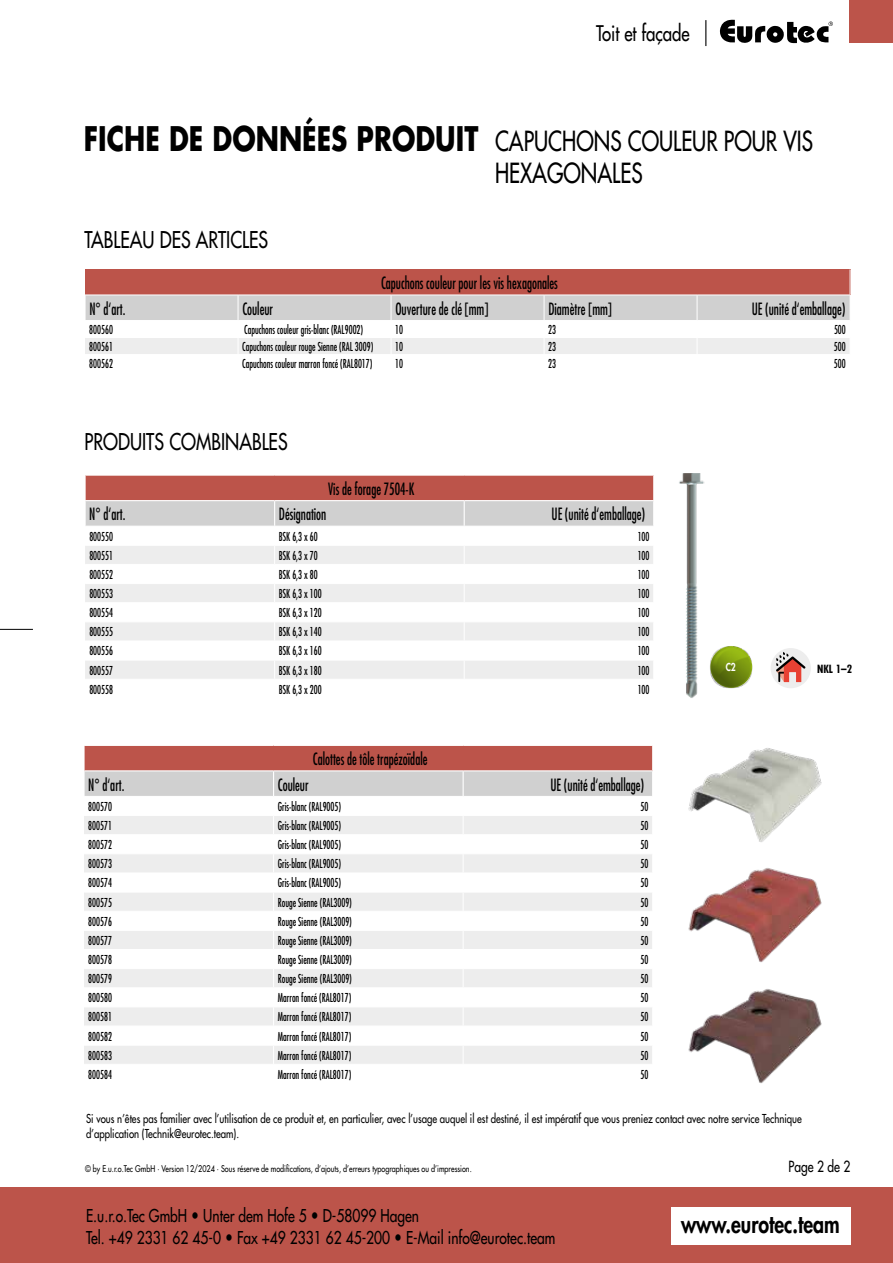
<style>
.page{position:relative;width:893px;height:1263px;background:#fff}
.page>*{position:absolute;margin:0;border:0;box-sizing:border-box;transform-origin:0 0}
.t1{font:500 27px/32.4px "Futura Std";color:#000;scale:.78 1}
.t2{font:800 24.3px "Futura Std";color:#000;scale:.8 1}
.t3{font:500 22.5px "Futura Std";color:#000;scale:.8 1}
.t4{font:500 21px "Futura Std";color:#000;scale:.8 1}
.t5{font:500 17.25px/22.5px "Futura Std";color:#000;scale:.8 1}
.t6{font:condensed 16.5px "Futura Std";color:#000;scale:.8 1}
.t7{font:500 15px "Futura Std";color:#000;scale:.8 1}
.t8{font:condensed 12px "Futura Std";color:#000;scale:.8 1}
.t9{font:500 12px/14.4px "Futura Std";color:#000;scale:.8 1}
.t10{font:700 condensed 10.95px "Futura Std";color:#000}
.t11{font:800 10.65px "Futura Std";color:#fff;scale:.8 1}
.t12{font:500 9px "Futura Std";color:#000;scale:.8 1}
.s1{font-weight:700;font-size:33px}
.s2{font-weight:800}
</style>
<div class="page">
<div style="left:0;top:1187px;width:893px;height:76px;background:#bc544a"></div>
<div style="left:671px;top:1208px;width:179px;height:37px;background:#fff"></div>
<svg style="left:720px;top:20px;width:113px;height:24px"></svg>
<svg style="left:705px;top:20px;width:1px;height:26px"></svg>
<div style="left:849px;top:0;width:44px;height:43px;background:#bc544a"></div>
<hr style="left:0;top:629px;width:33px;height:1px;background:#000">
<svg style="left:85px;top:269px;width:766px;height:85px"></svg>
<svg style="left:85px;top:476px;width:569px;height:203px"></svg>
<img style="left:679px;top:473px;width:26px;height:225px">
<img style="left:710px;top:646px;width:42px;height:42px">
<div style="left:771px;top:648px;width:40px;height:40px;background:#ededed;border-radius:50%"></div>
<svg style="left:776px;top:652px;width:29px;height:30px"></svg>
<svg style="left:84px;top:746px;width:569px;height:318px"></svg>
<img style="left:688px;top:748px;width:134px;height:94px">
<img style="left:688px;top:868px;width:134px;height:95px">
<img style="left:688px;top:989px;width:134px;height:95px">
<h3 class="t4" style="left:596px;top:20px;width:118px">Toit et façade</h3>
<h1 class="t1" style="left:495px;top:125px;width:409px;text-indent:-411px"><span class="s1">FICHE DE DONNÉES PRODUIT</span> CAPUCHONS COULEUR POUR VIS<br>HEXAGONALES</h1>
<h3 class="t3" style="left:84px;top:226px;width:231px">TABLEAU DES ARTICLES</h3>
<h3 class="t6" style="left:381px;top:273px;width:223px">Capuchons couleur pour les vis hexagonales</h3>
<h3 class="t6" style="left:89px;top:299px;width:47px">N° d‘art.</h3>
<h3 class="t6" style="left:242px;top:299px;width:40px">Couleur</h3>
<h3 class="t6" style="left:395px;top:299px;width:118px">Ouverture de clé [mm]</h3>
<h3 class="t6" style="left:548px;top:299px;width:81px">Diamètre [mm]</h3>
<h3 class="t6" style="left:752px;top:299px;width:119px">UE (unité d‘emballage)</h3>
<p class="t8" style="left:89px;top:322px;width:31px">800560</p>
<p class="t8" style="left:244px;top:322px;width:150px">Capuchons couleur gris-blanc (RAL9002)</p>
<p class="t8" style="left:395px;top:322px;width:11px">10</p>
<p class="t8" style="left:548px;top:322px;width:11px">23</p>
<p class="t8" style="left:834px;top:322px;width:16px">500</p>
<p class="t8" style="left:89px;top:339px;width:31px">800561</p>
<p class="t8" style="left:242px;top:339px;width:165px">Capuchons couleur rouge Sienne (RAL 3009)</p>
<p class="t8" style="left:395px;top:339px;width:11px">10</p>
<p class="t8" style="left:548px;top:339px;width:11px">23</p>
<p class="t8" style="left:834px;top:339px;width:16px">500</p>
<p class="t8" style="left:89px;top:356px;width:31px">800562</p>
<p class="t8" style="left:242px;top:356px;width:164px">Capuchons couleur marron foncé (RAL8017)</p>
<p class="t8" style="left:395px;top:356px;width:11px">10</p>
<p class="t8" style="left:548px;top:356px;width:11px">23</p>
<p class="t8" style="left:834px;top:356px;width:16px">500</p>
<h3 class="t3" style="left:85px;top:428px;width:255px">PRODUITS COMBINABLES</h3>
<h3 class="t6" style="left:328px;top:479px;width:109px">Vis de forage 7504-K</h3>
<h3 class="t6" style="left:89px;top:504px;width:47px">N° d‘art.</h3>
<h3 class="t6" style="left:279px;top:504px;width:61px">Désignation</h3>
<h3 class="t6" style="left:551px;top:504px;width:119px">UE (unité d‘emballage)</h3>
<p class="t8" style="left:89px;top:529px;width:31px">800550</p>
<p class="t8" style="left:279px;top:529px;width:50px">BSK 6,3 x 60</p>
<p class="t8" style="left:638px;top:529px;width:16px">100</p>
<p class="t8" style="left:89px;top:548px;width:31px">800551</p>
<p class="t8" style="left:279px;top:548px;width:50px">BSK 6,3 x 70</p>
<p class="t8" style="left:638px;top:548px;width:16px">100</p>
<p class="t8" style="left:89px;top:567px;width:31px">800552</p>
<p class="t8" style="left:279px;top:567px;width:50px">BSK 6,3 x 80</p>
<p class="t8" style="left:638px;top:567px;width:16px">100</p>
<p class="t8" style="left:89px;top:586px;width:31px">800553</p>
<p class="t8" style="left:279px;top:586px;width:55px">BSK 6,3 x 100</p>
<p class="t8" style="left:638px;top:586px;width:16px">100</p>
<p class="t8" style="left:89px;top:605px;width:31px">800554</p>
<p class="t8" style="left:279px;top:605px;width:55px">BSK 6,3 x 120</p>
<p class="t8" style="left:638px;top:605px;width:16px">100</p>
<p class="t8" style="left:89px;top:625px;width:31px">800555</p>
<p class="t8" style="left:279px;top:625px;width:55px">BSK 6,3 x 140</p>
<p class="t8" style="left:638px;top:625px;width:16px">100</p>
<p class="t8" style="left:89px;top:644px;width:31px">800556</p>
<p class="t8" style="left:279px;top:644px;width:55px">BSK 6,3 x 160</p>
<p class="t8" style="left:638px;top:644px;width:16px">100</p>
<p class="t8" style="left:89px;top:663px;width:31px">800557</p>
<p class="t8" style="left:279px;top:663px;width:55px">BSK 6,3 x 180</p>
<p class="t8" style="left:638px;top:663px;width:16px">100</p>
<p class="t8" style="left:89px;top:682px;width:31px">800558</p>
<p class="t8" style="left:279px;top:682px;width:55px">BSK 6,3 x 200</p>
<p class="t8" style="left:638px;top:682px;width:16px">100</p>
<h3 class="t6" style="left:313px;top:749px;width:145px">Calottes de tôle trapézoïdale</h3>
<p class="t11" style="left:726px;top:660px;width:14px">C2</p>
<p class="t10" style="left:817px;top:662px;width:37px">NKL 1–2</p>
<h3 class="t6" style="left:88px;top:774px;width:47px">N° d‘art.</h3>
<h3 class="t6" style="left:278px;top:774px;width:40px">Couleur</h3>
<h3 class="t6" style="left:550px;top:774px;width:119px">UE (unité d‘emballage)</h3>
<p class="t8" style="left:88px;top:799px;width:31px">800570</p>
<p class="t8" style="left:278px;top:799px;width:81px">Gris-blanc (RAL9005)</p>
<p class="t8" style="left:641px;top:799px;width:11px">50</p>
<p class="t8" style="left:88px;top:818px;width:31px">800571</p>
<p class="t8" style="left:278px;top:818px;width:81px">Gris-blanc (RAL9005)</p>
<p class="t8" style="left:641px;top:818px;width:11px">50</p>
<p class="t8" style="left:88px;top:837px;width:31px">800572</p>
<p class="t8" style="left:278px;top:837px;width:81px">Gris-blanc (RAL9005)</p>
<p class="t8" style="left:641px;top:837px;width:11px">50</p>
<p class="t8" style="left:88px;top:857px;width:31px">800573</p>
<p class="t8" style="left:278px;top:857px;width:81px">Gris-blanc (RAL9005)</p>
<p class="t8" style="left:641px;top:857px;width:11px">50</p>
<p class="t8" style="left:88px;top:876px;width:31px">800574</p>
<p class="t8" style="left:278px;top:876px;width:81px">Gris-blanc (RAL9005)</p>
<p class="t8" style="left:641px;top:876px;width:11px">50</p>
<p class="t8" style="left:88px;top:895px;width:31px">800575</p>
<p class="t8" style="left:278px;top:895px;width:94px">Rouge Sienne (RAL3009)</p>
<p class="t8" style="left:641px;top:895px;width:11px">50</p>
<p class="t8" style="left:88px;top:914px;width:31px">800576</p>
<p class="t8" style="left:278px;top:914px;width:94px">Rouge Sienne (RAL3009)</p>
<p class="t8" style="left:641px;top:914px;width:11px">50</p>
<p class="t8" style="left:88px;top:933px;width:31px">800577</p>
<p class="t8" style="left:278px;top:933px;width:94px">Rouge Sienne (RAL3009)</p>
<p class="t8" style="left:641px;top:933px;width:11px">50</p>
<p class="t8" style="left:88px;top:952px;width:31px">800578</p>
<p class="t8" style="left:278px;top:952px;width:94px">Rouge Sienne (RAL3009)</p>
<p class="t8" style="left:641px;top:952px;width:11px">50</p>
<p class="t8" style="left:88px;top:971px;width:31px">800579</p>
<p class="t8" style="left:278px;top:971px;width:94px">Rouge Sienne (RAL3009)</p>
<p class="t8" style="left:641px;top:971px;width:11px">50</p>
<p class="t8" style="left:88px;top:990px;width:31px">800580</p>
<p class="t8" style="left:278px;top:990px;width:93px">Marron foncé (RAL8017)</p>
<p class="t8" style="left:641px;top:990px;width:11px">50</p>
<p class="t8" style="left:88px;top:1010px;width:31px">800581</p>
<p class="t8" style="left:278px;top:1010px;width:93px">Marron foncé (RAL8017)</p>
<p class="t8" style="left:641px;top:1010px;width:11px">50</p>
<p class="t8" style="left:88px;top:1029px;width:31px">800582</p>
<p class="t8" style="left:278px;top:1029px;width:93px">Marron foncé (RAL8017)</p>
<p class="t8" style="left:641px;top:1029px;width:11px">50</p>
<p class="t8" style="left:88px;top:1048px;width:31px">800583</p>
<p class="t8" style="left:278px;top:1048px;width:93px">Marron foncé (RAL8017)</p>
<p class="t8" style="left:641px;top:1048px;width:11px">50</p>
<p class="t8" style="left:88px;top:1067px;width:31px">800584</p>
<p class="t8" style="left:278px;top:1067px;width:93px">Marron foncé (RAL8017)</p>
<p class="t8" style="left:641px;top:1067px;width:11px">50</p>
<p class="t9" style="left:86px;top:1112px;width:896px">Si vous n’êtes pas familier avec l’utilisation de ce produit et, en particulier, avec l’usage auquel il est destiné, il est impératif que vous preniez contact avec notre service Technique d’application (Technik@eurotec.team).</p>
<p class="t12" style="left:85px;top:1163px;width:485px">© by E.u.r.o.Tec GmbH · Version 12/2024 · Sous réserve de modifications, d’ajouts, d’erreurs typographiques ou d’impression.</p>
<h3 class="t5" style="left:86px;top:1204px;width:588px">E.u.r.o.Tec GmbH <span class="s2">•</span> Unter dem Hofe 5 <span class="s2">•</span> D-58099 Hagen<br>Tel. +49 2331 62 45-0 <span class="s2">•</span> Fax +49 2331 62 45-200 <span class="s2">•</span> E-Mail info@eurotec.team</h3>
<p class="t7" style="left:788px;top:1157px;width:79px">Page 2 de 2</p>
<h2 class="t2" style="left:681px;top:1208px;width:200px">www.eurotec.team</h2>
</div>
